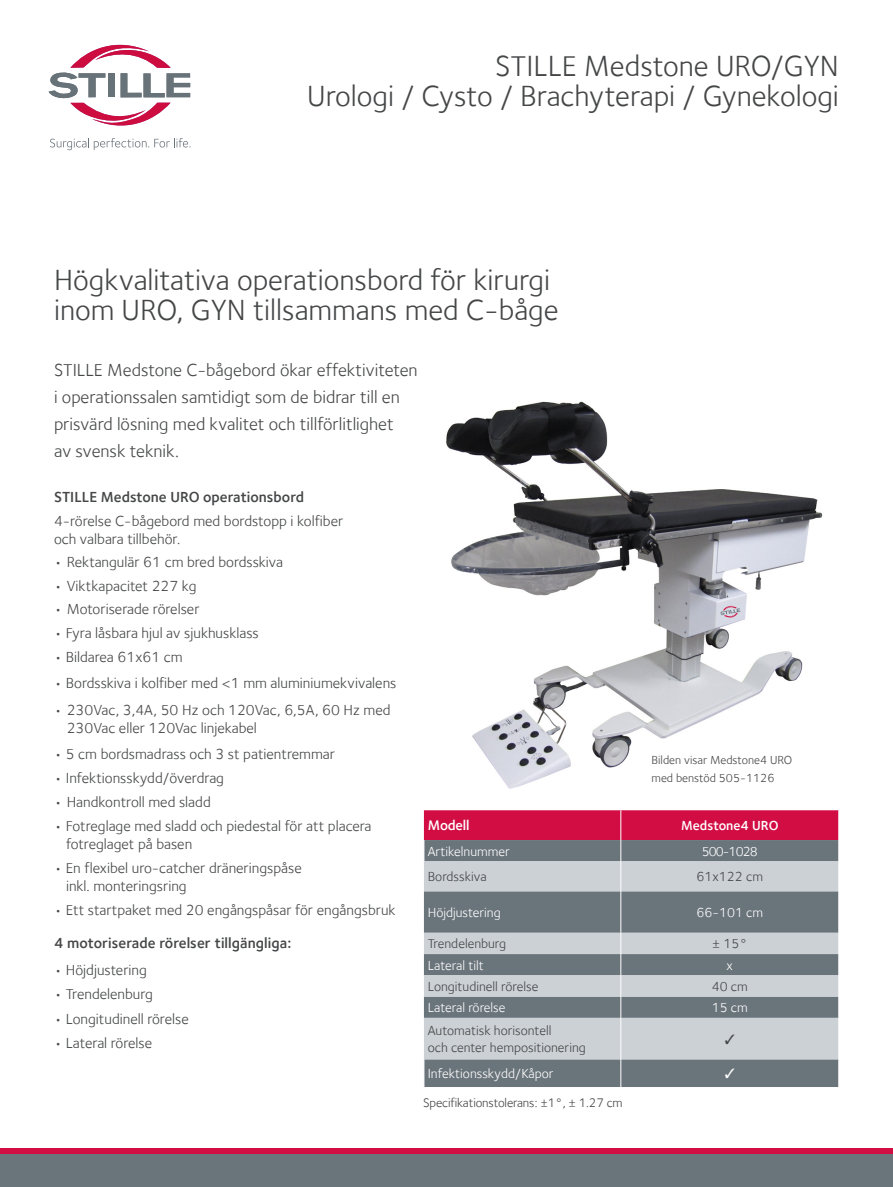
<style>
.page{position:relative;width:893px;height:1187px;background:#fff}
.page>*{position:absolute;margin:0;border:0;box-sizing:border-box;transform-origin:0 0}
.t1{font:30px/30px "Foundry Sterling";color:#454647}
.Subhead{font:18px/27px "Foundry Sterling";color:#454647}
.Subhead-2{font:15px/18px "Foundry Sterling";color:#454647}
.Subhead-3{font:600 15px "Foundry Sterling";color:#454647}
.t2{font:600 14.25px "Foundry Sterling";letter-spacing:-.01em;color:#fff}
.t3{font:13.5px/16.5px "Foundry Sterling";color:#454647}
.t4{font:13.5px "Foundry Sterling";color:#fff}
.t5{font:600 13.5px "Foundry Sterling";color:#fff}
.Subhead-4{font:12.75px "Foundry Sterling";letter-spacing:-.01em;color:#454647}
.Subhead-5{font:12px/18px "Foundry Sterling";color:#454647}
</style>
<div class="page">
<img style="left:446px;top:401px;width:377px;height:388px">
<div style="left:0;top:1147px;width:893px;height:39px;background:#d20d44"></div>
<div style="left:0;top:1154px;width:893px;height:32px;background:#6a747b"></div>
<svg style="left:49px;top:45px;width:141px;height:80px"></svg>
<svg style="left:50px;top:138px;width:141px;height:12px"></svg>
<div style="left:425px;top:1059px;width:413px;height:27px;background:#6a747b"></div>
<svg style="left:424px;top:861px;width:414px;height:198px;background:#a3aaaf"></svg>
<hr style="left:621px;top:861px;width:1px;height:30px;background:#fff">
<hr style="left:621px;top:891px;width:1px;height:41px;background:#fff">
<svg style="left:621px;top:932px;width:1px;height:85px"></svg>
<svg style="left:838px;top:932px;width:1px;height:85px"></svg>
<hr style="left:621px;top:1017px;width:1px;height:42px;background:#fff">
<svg style="left:424px;top:1059px;width:1px;height:27px"></svg>
<svg style="left:621px;top:1059px;width:1px;height:27px"></svg>
<svg style="left:838px;top:1059px;width:1px;height:27px"></svg>
<svg style="left:424px;top:810px;width:415px;height:51px;background:#a7395c"></svg>
<svg style="left:725px;top:1033px;width:9px;height:10px"></svg>
<svg style="left:725px;top:1068px;width:9px;height:10px"></svg>
<p class="t1" style="left:495px;top:51px;width:345px">STILLE Medstone URO/GYN</p>
<p class="t1" style="left:307px;top:81px;width:533px">Urologi / Cysto / Brachyterapi / Gynekologi</p>
<p class="t1" style="left:54px;top:265px;width:506px">Högkvalitativa operationsbord för kirurgi inom URO, GYN tillsammans med C-båge</p>
<p class="Subhead" style="left:54px;top:356px;width:365px">STILLE Medstone C-bågebord ökar effektiviteten i operationssalen samtidigt som de bidrar till en prisvärd lösning med kvalitet och tillförlitlighet<br>av svensk teknik.</p>
<p class="Subhead-3" style="left:54px;top:488px;width:251px">STILLE Medstone URO operationsbord</p>
<p class="Subhead-2" style="left:54px;top:511px;width:291px">4-rörelse C-bågebord med bordstopp i kolfiber och valbara tillbehör.</p>
<p class="Subhead-2" style="left:54px;top:553px;width:231px">• Rektangulär 61 cm bred bordsskiva</p>
<p class="Subhead-2" style="left:54px;top:576px;width:144px">• Viktkapacitet 227 kg</p>
<p class="Subhead-2" style="left:54px;top:600px;width:147px">• Motoriserade rörelser</p>
<p class="Subhead-2" style="left:54px;top:623px;width:206px">• Fyra låsbara hjul av sjukhusklass</p>
<p class="Subhead-2" style="left:54px;top:647px;width:130px">• Bildarea 61x61 cm</p>
<p class="Subhead-2" style="left:54px;top:673px;width:344px">• Bordsskiva i kolfiber med &lt;1 mm aluminiumekvivalens</p>
<p class="Subhead-2" style="left:67px;top:700px;width:325px;text-indent:-13px">• 230Vac, 3,4A, 50 Hz och 120Vac, 6,5A, 60 Hz med<br>230Vac eller 120Vac linjekabel</p>
<p class="Subhead-2" style="left:54px;top:744px;width:283px">• 5 cm bordsmadrass och 3 st patientremmar</p>
<p class="Subhead-2" style="left:54px;top:768px;width:172px">• Infektionsskydd/överdrag</p>
<p class="Subhead-2" style="left:54px;top:792px;width:158px">• Handkontroll med sladd</p>
<p class="Subhead-2" style="left:66px;top:816px;width:307px;text-indent:-12px">• Fotreglage med sladd och piedestal för att placera fotreglaget på basen</p>
<p class="Subhead-2" style="left:66px;top:858px;width:237px;text-indent:-12px">• En flexibel uro-catcher dräneringspåse inkl. monteringsring</p>
<p class="Subhead-2" style="left:54px;top:901px;width:343px">• Ett startpaket med 20 engångspåsar för engångsbruk</p>
<p class="Subhead-3" style="left:54px;top:934px;width:239px">4 motoriserade rörelser tillgängliga:</p>
<p class="Subhead-2" style="left:54px;top:960px;width:94px">• Höjdjustering</p>
<p class="Subhead-2" style="left:54px;top:984px;width:100px">• Trendelenburg</p>
<p class="Subhead-2" style="left:54px;top:1009px;width:136px">• Longitudinell rörelse</p>
<p class="Subhead-2" style="left:54px;top:1033px;width:100px">• Lateral rörelse</p>
<p class="Subhead-5" style="left:652px;top:750px;width:142px">Bilden visar Medstone4 URO med benstöd 505-1126</p>
<p class="t2" style="left:428px;top:817px;width:43px">Modell</p>
<p class="t5" style="left:681px;top:817px;width:99px">Medstone4 URO</p>
<p class="t4" style="left:428px;top:843px;width:84px">Artikelnummer</p>
<p class="t4" style="left:702px;top:843px;width:58px">500-1028</p>
<p class="t3" style="left:428px;top:868px;width:60px">Bordsskiva</p>
<p class="t3" style="left:696px;top:868px;width:68px">61x122 cm</p>
<p class="t4" style="left:428px;top:904px;width:75px">Höjdjustering</p>
<p class="t4" style="left:696px;top:904px;width:68px">66-101 cm</p>
<p class="t3" style="left:428px;top:935px;width:80px">Trendelenburg</p>
<p class="t3" style="left:712px;top:935px;width:37px">± 15°</p>
<p class="t4" style="left:428px;top:957px;width:57px">Lateral tilt</p>
<p class="t4" style="left:727px;top:957px;width:8px">x</p>
<p class="t3" style="left:428px;top:977px;width:112px">Longitudinell rörelse</p>
<p class="t3" style="left:712px;top:977px;width:38px">40 cm</p>
<p class="t4" style="left:428px;top:999px;width:79px">Lateral rörelse</p>
<p class="t4" style="left:712px;top:999px;width:38px">15 cm</p>
<p class="t3" style="left:428px;top:1022px;width:160px">Automatisk horisontell<br>och center hempositionering</p>
<p class="t4" style="left:428px;top:1065px;width:127px">Infektionsskydd/Kåpor</p>
<p class="Subhead-4" style="left:423px;top:1095px;width:201px">Specifikationstolerans: ±1°, ± 1.27 cm</p>
</div>
